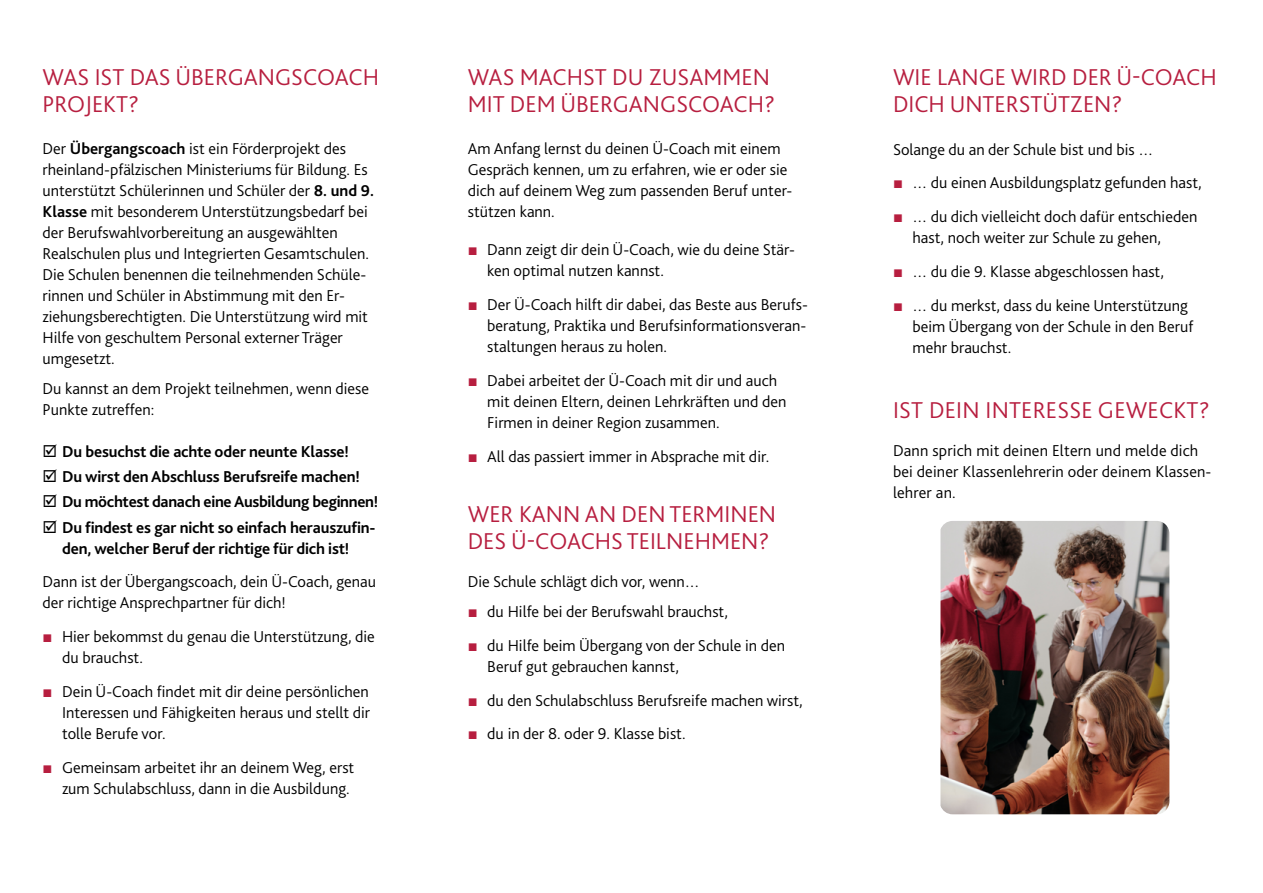
<style>
.page{position:relative;width:1263px;height:893px;background:#fff}
.page>*{position:absolute;margin:0;border:0;box-sizing:border-box;transform-origin:0 0}
.Headline_Innen{font:300 24px/27px "Bliss 2";color:#b71e3f}
.Fließ{font:300 16.5px/21px "Bliss 2";color:#000}
.t1{font:700 16.5px/21px "Bliss 2";letter-spacing:-.01em;color:#000}
.Headline_Innen-2{font:300 16.5px/21px "Bliss 2";color:#000}
.s1{font-weight:700}
.s2{font-family:"Arial";font-weight:400;color:#b71e3f}
</style>
<div class="page">
<img style="left:940px;top:521px;width:229px;height:293px">
<p class="Headline_Innen" style="left:43px;top:63px;width:338px">WAS IST DAS ÜBERGANGSCOACH<br>PROJEKT?</p>
<p class="Fließ" style="left:43px;top:138px;width:305px">Der <span class="s1">Übergangscoach</span> ist ein Förderprojekt des</p>
<p class="Fließ" style="left:43px;top:159px;width:327px">rheinland-pfälzischen Ministeriums für Bildung. Es</p>
<p class="Fließ" style="left:43px;top:180px;width:333px">unterstützt Schülerinnen und Schüler der <span class="s1">8. und 9.</span></p>
<p class="Fließ" style="left:43px;top:201px;width:327px"><span class="s1">Klasse</span> mit besonderem Unterstützungsbedarf bei</p>
<p class="Fließ" style="left:43px;top:222px;width:297px">der Berufswahlvorbereitung an ausgewählten</p>
<p class="Fließ" style="left:43px;top:243px;width:328px">Realschulen plus und Integrierten Gesamtschulen.</p>
<p class="Fließ" style="left:43px;top:264px;width:327px">Die Schulen benennen die teilnehmenden Schüle&shy;rinnen und Schüler in Abstimmung mit den Er&shy;ziehungsberechtigten. Die Unterstützung wird mit Hilfe von geschultem Personal externer Träger</p>
<p class="Fließ" style="left:43px;top:348px;width:74px">umgesetzt.</p>
<p class="Fließ" style="left:43px;top:378px;width:328px">Du kannst an dem Projekt teilnehmen, wenn diese<br>Punkte zutreffen:</p>
<p class="t1" style="left:62px;top:441px;width:288px">Du besuchst die achte oder neunte Klasse!</p>
<p class="t1" style="left:62px;top:466px;width:299px">Du wirst den Abschluss Berufsreife machen!</p>
<p class="t1" style="left:62px;top:491px;width:318px">Du möchtest danach eine Ausbildung beginnen!</p>
<p class="t1" style="left:62px;top:516px;width:315px">Du findest es gar nicht so einfach herauszufin&shy;den, welcher Beruf der richtige für dich ist!</p>
<p class="Fließ" style="left:43px;top:571px;width:335px">Dann ist der Übergangscoach, dein Ü-Coach, genau der richtige Ansprechpartner für dich!</p>
<p class="Fließ" style="left:62px;top:626px;width:314px;text-indent:-20px"><span class="s2">■</span> Hier bekommst du genau die Unterstützung, die du brauchst.</p>
<p class="Fließ" style="left:62px;top:681px;width:309px;text-align:justify;text-indent:-20px"><span class="s2">■</span> Dein Ü-Coach findet mit dir deine persönlichen Interessen und Fähigkeiten heraus und stellt dir tolle Berufe vor.</p>
<p class="Fließ" style="left:43px;top:756px;width:313px;text-align:right"><span class="s2">■</span> Gemeinsam arbeitet ihr an deinem Weg, erst zum Schulabschluss, dann in die Ausbildung.</p>
<p class="Headline_Innen" style="left:468px;top:63px;width:309px">WAS MACHST DU ZUSAMMEN<br>MIT DEM ÜBERGANGSCOACH?</p>
<p class="Headline_Innen-2" style="left:468px;top:138px;width:326px">Am Anfang lernst du deinen Ü-Coach mit einem Gespräch kennen, um zu erfahren, wie er oder sie dich auf deinem Weg zum passenden Beruf unter&shy;stützen kann.</p>
<p class="Fließ" style="left:487px;top:239px;width:309px;text-indent:-20px"><span class="s2">■</span> Dann zeigt dir dein Ü-Coach, wie du deine Stär&shy;ken optimal nutzen kannst.</p>
<p class="Fließ" style="left:487px;top:294px;width:322px;text-align:justify;text-indent:-20px"><span class="s2">■</span> Der Ü-Coach hilft dir dabei, das Beste aus Berufs&shy;beratung, Praktika und Berufsinformationsveran&shy;staltungen heraus zu holen.</p>
<p class="Fließ" style="left:487px;top:370px;width:301px;text-indent:-20px"><span class="s2">■</span> Dabei arbeitet der Ü-Coach mit dir und auch mit deinen Eltern, deinen Lehrkräften und den<br>Firmen in deiner Region zusammen.</p>
<p class="Fließ" style="left:468px;top:445px;width:303px"><span class="s2">■</span> All das passiert immer in Absprache mit dir.</p>
<p class="Headline_Innen" style="left:468px;top:500px;width:310px">WER KANN AN DEN TERMINEN<br>DES Ü-COACHS TEILNEHMEN?</p>
<p class="Fließ" style="left:468px;top:571px;width:233px">Die Schule schlägt dich vor, wenn…</p>
<p class="Fließ" style="left:468px;top:601px;width:262px"><span class="s2">■</span> du Hilfe bei der Berufswahl brauchst,</p>
<p class="Fließ" style="left:487px;top:634px;width:299px;text-indent:-20px"><span class="s2">■</span> du Hilfe beim Übergang von der Schule in den<br>Beruf gut gebrauchen kannst,</p>
<p class="Fließ" style="left:468px;top:689px;width:337px"><span class="s2">■</span> du den Schulabschluss Berufsreife machen wirst,</p>
<p class="Fließ" style="left:468px;top:723px;width:219px"><span class="s2">■</span> du in der 8. oder 9. Klasse bist.</p>
<p class="Headline_Innen" style="left:893px;top:63px;width:325px">WIE LANGE WIRD DER Ü-COACH<br>DICH UNTERSTÜTZEN?</p>
<p class="Fließ" style="left:893px;top:138px;width:262px">Solange du an der Schule bist und bis …</p>
<p class="Fließ" style="left:893px;top:172px;width:310px"><span class="s2">■</span> … du einen Ausbildungsplatz gefunden hast,</p>
<p class="Fließ" style="left:912px;top:206px;width:286px;text-indent:-20px"><span class="s2">■</span> … du dich vielleicht doch dafür entschieden hast, noch weiter zur Schule zu gehen,</p>
<p class="Fließ" style="left:893px;top:261px;width:272px"><span class="s2">■</span> … du die 9. Klasse abgeschlossen hast,</p>
<p class="Fließ" style="left:912px;top:294px;width:282px;text-indent:-20px"><span class="s2">■</span> … du merkst, dass du keine Unterstützung beim Übergang von der Schule in den Beruf mehr brauchst.</p>
<p class="Headline_Innen" style="left:893px;top:396px;width:318px">IST DEIN INTERESSE GEWECKT?</p>
<p class="Fließ" style="left:893px;top:440px;width:320px">Dann sprich mit deinen Eltern und melde dich bei deiner Klassenlehrerin oder deinem Klassen&shy;lehrer an.</p>
</div>
